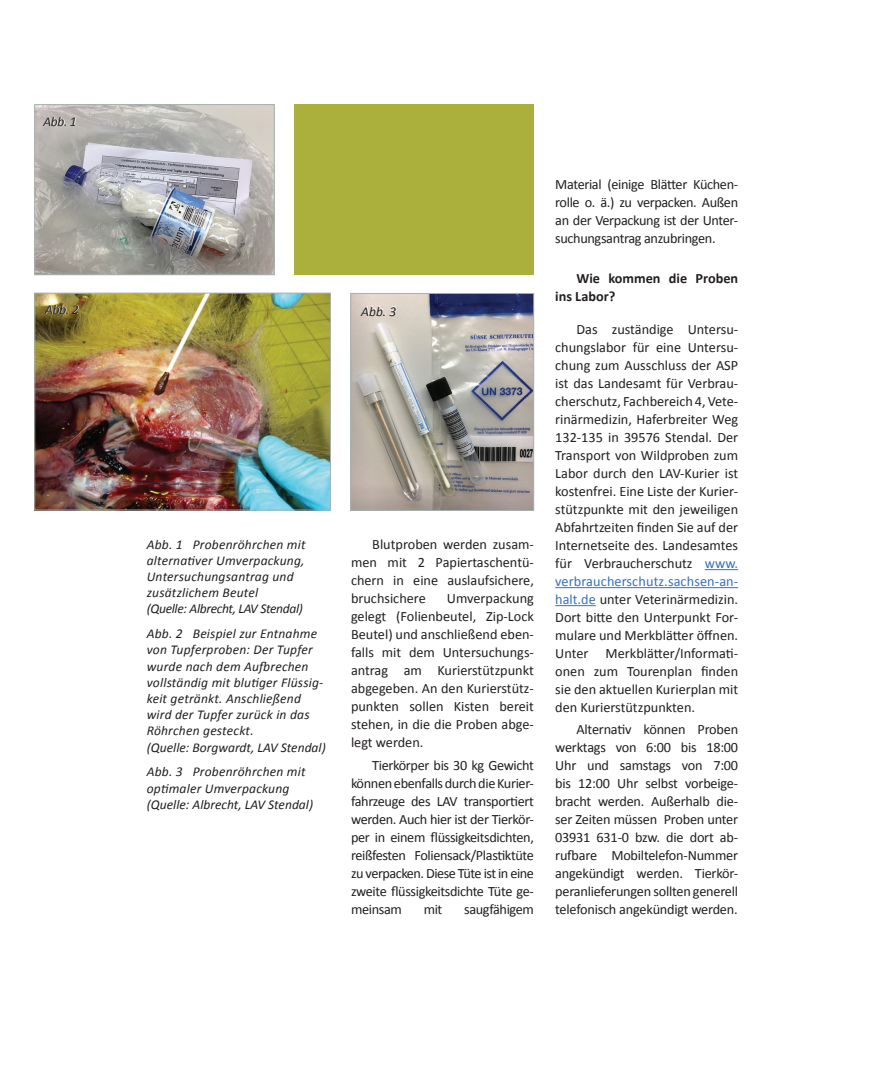
<style>
.page{position:relative;width:885px;height:1089px;background:#fff}
.page>*{position:absolute;margin:0;border:0;box-sizing:border-box;transform-origin:0 0}
.t1{font:14.25px/18px "Calibri";letter-spacing:-.015em;color:#231f20;text-align:justify}
.t2{font:700 14.25px/18px "Calibri";color:#231f20}
.t3{font:italic 13.5px/16.2px "Calibri";letter-spacing:.015em;color:#231f20}
.t4{font:italic 13.5px "Calibri";color:#fff}
.s1{color:#3771b8}
</style>
<div class="page">
<hr style="left:704px;top:569px;width:34px;height:1px;background:#3771b8">
<hr style="left:555px;top:587px;width:183px;height:1px;background:#3771b8">
<hr style="left:555px;top:605px;width:40px;height:1px;background:#3771b8">
<div style="left:294px;top:105px;width:240px;height:170px;background:#abaf3c"></div>
<img style="left:352px;top:295px;width:180px;height:214px">
<div style="left:350px;top:293px;width:184px;height:218px;border:1px solid #a7b2ae"></div>
<img style="left:36px;top:295px;width:293px;height:213px">
<div style="left:34px;top:293px;width:297px;height:217px;border:1px solid #a7b2ae"></div>
<img style="left:36px;top:106px;width:236px;height:167px">
<div style="left:34px;top:104px;width:240px;height:171px;border:1px solid #a7b2ae"></div>
<p class="t3" style="left:43px;top:113px;width:35px">Abb. 1</p>
<p class="t4" style="left:46px;top:300px;width:35px">Abb. 2</p>
<p class="t3" style="left:147px;top:535px;width:160px">Abb. 1 Probenröhrchen mit alternativer Umverpackung,<br>Untersuchungsantrag und zusätzlichem Beutel<br>(Quelle: Albrecht, LAV Stendal)</p>
<p class="t3" style="left:147px;top:625px;width:180px">Abb. 2 Beispiel zur Entnahme von Tupferproben: Der Tupfer wurde nach dem Aufbrechen vollständig mit blutiger Flüssig&shy;keit getränkt. Anschließend wird der Tupfer zurück in das<br>Röhrchen gesteckt.<br>(Quelle: Borgwardt, LAV Stendal)</p>
<p class="t3" style="left:147px;top:763px;width:168px">Abb. 3 Probenröhrchen mit optimaler Umverpackung (Quelle: Albrecht, LAV Stendal)</p>
<p class="t3" style="left:361px;top:302px;width:36px">Abb. 3</p>
<p class="t1" style="left:351px;top:535px;width:184px;text-indent:21px">Blutproben werden zusam&shy;men mit 2 Papiertaschentü&shy;chern in eine auslaufsichere, bruchsichere</p>
<p class="t1" style="left:351px;top:589px;width:184px;text-indent:96px">Umverpackung gelegt (Folienbeutel, Zip-Lock Beutel) und anschließend eben&shy;falls mit dem Untersuchungs&shy;antrag am Kurierstützpunkt abgegeben. An den Kurierstütz&shy;punkten sollen Kisten bereit stehen, in die die Proben abge&shy;legt werden.</p>
<p class="t1" style="left:351px;top:755px;width:184px;text-indent:21px">Tierkörper bis 30 kg Gewicht können ebenfalls durch die Kurier&shy;fahrzeuge des LAV transportiert werden. Auch hier ist der Tierkör&shy;per in einem flüssigkeitsdichten, reißfesten Foliensack/Plastiktüte zu verpacken. Diese Tüte ist in eine zweite flüssigkeitsdichte Tüte ge&shy;meinsam</p>
<p class="t1" style="left:423px;top:899px;width:20px">mit</p>
<p class="t1" style="left:464px;top:899px;width:71px">saugfähigem</p>
<p class="t1" style="left:555px;top:176px;width:184px">Material (einige Blätter Küchen&shy;rolle o. ä.) zu verpacken. Außen an der Verpackung ist der Unter&shy;suchungsantrag anzubringen.</p>
<p class="t2" style="left:555px;top:270px;width:184px;text-indent:21px">Wie kommen die Proben ins Labor?</p>
<p class="t1" style="left:555px;top:320px;width:184px;text-indent:21px">Das zuständige Untersu&shy;chungslabor für eine Untersu&shy;chung zum Ausschluss der ASP ist das Landesamt für Verbrau&shy;cherschutz, Fachbereich 4, Vete&shy;rinärmedizin, Haferbreiter Weg 132-135 in 39576 Stendal. Der Transport von Wildproben zum Labor durch den LAV-Kurier ist kostenfrei. Eine Liste der Kurier&shy;stützpunkte mit den jeweiligen Abfahrtzeiten finden Sie auf der Internetseite des. Landesamtes für Verbraucherschutz <span class="s1">www. verbraucherschutz.sachsen-an&shy;halt.de</span> unter Veterinärmedizin.<br>Dort bitte den Unterpunkt For&shy;mulare und Merkblätter öffnen.<br>Unter Merkblätter/Informati&shy;onen zum Tourenplan finden sie den aktuellen Kurierplan mit den Kurierstützpunkten.</p>
<p class="t1" style="left:555px;top:720px;width:184px;text-indent:21px">Alternativ können Proben werktags von 6:00 bis 18:00<br>Uhr und samstags von 7:00 bis 12:00 Uhr selbst vorbeige&shy;bracht werden. Außerhalb die&shy;ser Zeiten müssen Proben unter 03931 631-0 bzw. die dort ab&shy;rufbare Mobiltelefon-Nummer angekündigt werden. Tierkör&shy;peranlieferungen sollten generell telefonisch angekündigt werden.</p>
</div>
